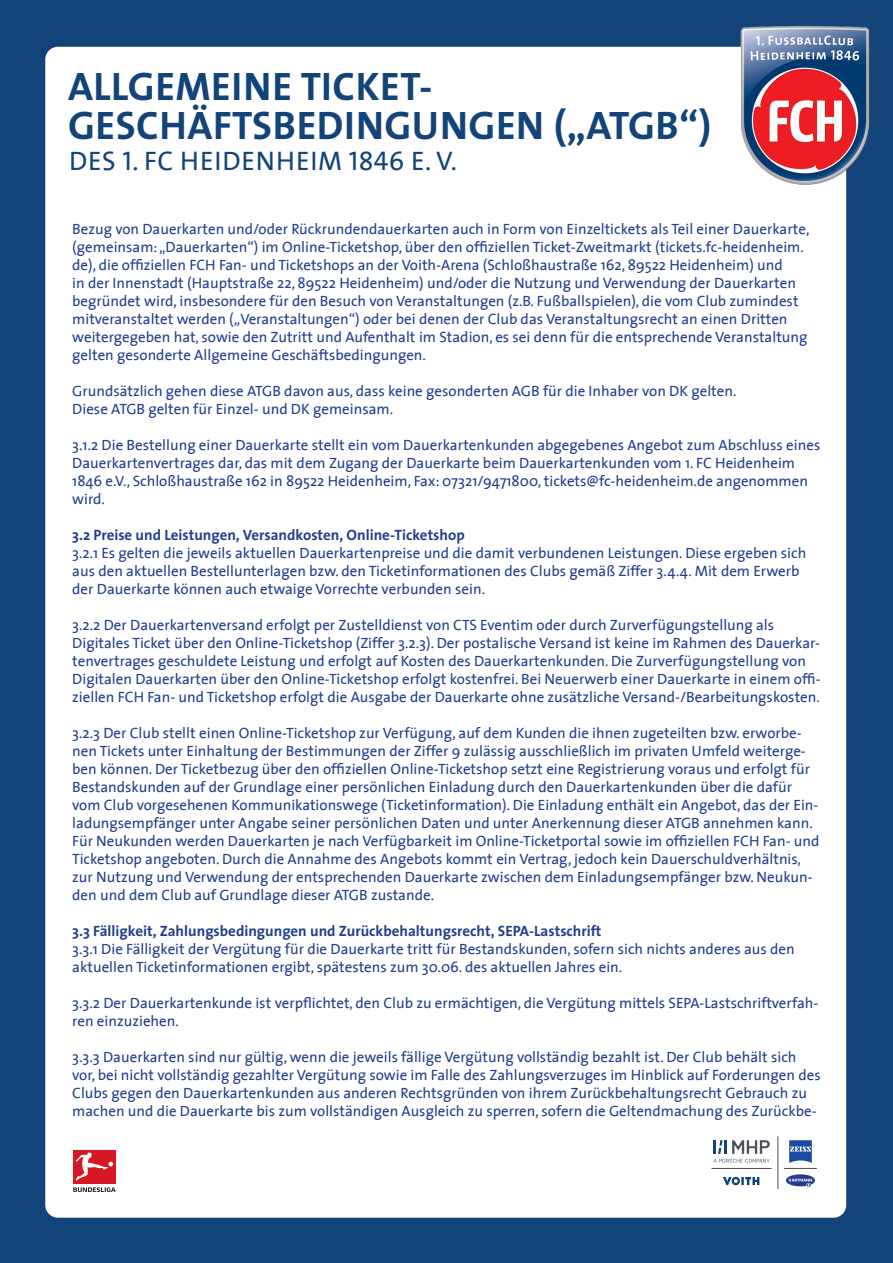
<style>
.page{position:relative;width:893px;height:1263px;background:#134479}
.page>*{position:absolute;margin:0;border:0;box-sizing:border-box;transform-origin:0 0}
.t1{font:39.9px/38.7px "The Sans Bold Caps";letter-spacing:.01em;color:#134479}
.t2{font:27px "The Sans Caps";letter-spacing:.025em;color:#134479}
.t3{font:15px/18px "The Sans";color:#253f8e}
.t4{font:700 15px "The Sans";color:#253f8e}
</style>
<div class="page">
<div style="left:45px;top:47px;width:801px;height:1171px;background:#fff;border-radius:13px"></div>
<img style="left:737px;top:25px;width:133px;height:176px">
<div style="left:73px;top:1150px;width:43px;height:33px;background:#d71824"></div>
<svg style="left:76px;top:1152px;width:37px;height:29px"></svg>
<svg style="left:73px;top:1187px;width:43px;height:5px"></svg>
<hr style="left:778px;top:1136px;width:1px;height:53px;background:#4b5157">
<hr style="left:711px;top:1168px;width:61px;height:1px;background:#4b5157">
<hr style="left:784px;top:1168px;width:33px;height:1px;background:#4b5157">
<svg style="left:723px;top:1177px;width:36px;height:8px"></svg>
<svg style="left:713px;top:1140px;width:57px;height:23px"></svg>
<svg style="left:786px;top:1174px;width:29px;height:13px"></svg>
<svg style="left:789px;top:1140px;width:23px;height:23px"></svg>
<h1 class="t1" style="left:68px;top:66px;width:645px">ALLGEMEINE TICKET-<br>GESCHÄFTSBEDINGUNGEN („ATGB“)</h1>
<h2 class="t2" style="left:69px;top:138px;width:390px">DES 1. FC HEIDENHEIM 1846 E. V.</h2>
<p class="t3" style="left:72px;top:220px;width:739px">Bezug von Dauerkarten und/oder Rückrundendauerkarten auch in Form von Einzeltickets als Teil einer Dauerkarte, (gemeinsam: „Dauerkarten“) im Online-Ticketshop, über den offiziellen Ticket-Zweitmarkt (tickets.fc-heidenheim. de), die offiziellen FCH Fan- und Ticketshops an der Voith-Arena (Schloßhaustraße 162, 89522 Heidenheim) und<br>in der Innenstadt (Hauptstraße 22, 89522 Heidenheim) und/oder die Nutzung und Verwendung der Dauerkarten begründet wird, insbesondere für den Besuch von Veranstaltungen (z.B. Fußballspielen), die vom Club zumindest mitveranstaltet werden („Veranstaltungen“) oder bei denen der Club das Veranstaltungsrecht an einen Dritten weitergegeben hat, sowie den Zutritt und Aufenthalt im Stadion, es sei denn für die entsprechende Veranstaltung gelten gesonderte Allgemeine Geschäftsbedingungen.</p>
<p class="t3" style="left:72px;top:382px;width:666px">Grundsätzlich gehen diese ATGB davon aus, dass keine gesonderten AGB für die Inhaber von DK gelten.<br>Diese ATGB gelten für Einzel- und DK gemeinsam.</p>
<p class="t3" style="left:72px;top:436px;width:750px">3.1.2 Die Bestellung einer Dauerkarte stellt ein vom Dauerkartenkunden abgegebenes Angebot zum Abschluss eines Dauerkartenvertrages dar, das mit dem Zugang der Dauerkarte beim Dauerkartenkunden vom 1. FC Heidenheim 1846 e.V., Schloßhaustraße 162 in 89522 Heidenheim, Fax: 07321/9471800, tickets@fc-heidenheim.de angenommen wird.</p>
<p class="t4" style="left:72px;top:523px;width:394px">3.2 Preise und Leistungen, Versandkosten, Online-Ticketshop</p>
<p class="t3" style="left:72px;top:544px;width:735px">3.2.1 Es gelten die jeweils aktuellen Dauerkartenpreise und die damit verbundenen Leistungen. Diese ergeben sich aus den aktuellen Bestellunterlagen bzw. den Ticketinformationen des Clubs gemäß Ziffer 3.4.4. Mit dem Erwerb der Dauerkarte können auch etwaige Vorrechte verbunden sein.</p>
<p class="t3" style="left:72px;top:616px;width:750px">3.2.2 Der Dauerkartenversand erfolgt per Zustelldienst von CTS Eventim oder durch Zurverfügungstellung als Digitales Ticket über den Online-Ticketshop (Ziffer 3.2.3). Der postalische Versand ist keine im Rahmen des Dauerkar&shy;tenvertrages geschuldete Leistung und erfolgt auf Kosten des Dauerkartenkunden. Die Zurverfügungstellung von Digitalen Dauerkarten über den Online-Ticketshop erfolgt kostenfrei. Bei Neuerwerb einer Dauerkarte in einem offi&shy;ziellen FCH Fan- und Ticketshop erfolgt die Ausgabe der Dauerkarte ohne zusätzliche Versand-/Bearbeitungskosten.</p>
<p class="t3" style="left:72px;top:724px;width:749px">3.2.3 Der Club stellt einen Online-Ticketshop zur Verfügung, auf dem Kunden die ihnen zugeteilten bzw. erworbe&shy;nen Tickets unter Einhaltung der Bestimmungen der Ziffer 9 zulässig ausschließlich im privaten Umfeld weiterge&shy;ben können. Der Ticketbezug über den offiziellen Online-Ticketshop setzt eine Registrierung voraus und erfolgt für Bestandskunden auf der Grundlage einer persönlichen Einladung durch den Dauerkartenkunden über die dafür vom Club vorgesehenen Kommunikationswege (Ticketinformation). Die Einladung enthält ein Angebot, das der Ein&shy;ladungsempfänger unter Angabe seiner persönlichen Daten und unter Anerkennung dieser ATGB annehmen kann.<br>Für Neukunden werden Dauerkarten je nach Verfügbarkeit im Online-Ticketportal sowie im offiziellen FCH Fan- und Ticketshop angeboten. Durch die Annahme des Angebots kommt ein Vertrag, jedoch kein Dauerschuldverhältnis, zur Nutzung und Verwendung der entsprechenden Dauerkarte zwischen dem Einladungsempfänger bzw. Neukun&shy;den und dem Club auf Grundlage dieser ATGB zustande.</p>
<p class="t4" style="left:72px;top:919px;width:531px">3.3 Fälligkeit, Zahlungsbedingungen und Zurückbehaltungsrecht, SEPA-Lastschrift</p>
<p class="t3" style="left:72px;top:940px;width:724px">3.3.1 Die Fälligkeit der Vergütung für die Dauerkarte tritt für Bestandskunden, sofern sich nichts anderes aus den aktuellen Ticketinformationen ergibt, spätestens zum 30.06. des aktuellen Jahres ein.</p>
<p class="t3" style="left:72px;top:994px;width:748px">3.3.2 Der Dauerkartenkunde ist verpflichtet, den Club zu ermächtigen, die Vergütung mittels SEPA-Lastschriftverfah&shy;ren einzuziehen.</p>
<p class="t3" style="left:72px;top:1048px;width:750px">3.3.3 Dauerkarten sind nur gültig, wenn die jeweils fällige Vergütung vollständig bezahlt ist. Der Club behält sich vor, bei nicht vollständig gezahlter Vergütung sowie im Falle des Zahlungsverzuges im Hinblick auf Forderungen des Clubs gegen den Dauerkartenkunden aus anderen Rechtsgründen von ihrem Zurückbehaltungsrecht Gebrauch zu machen und die Dauerkarte bis zum vollständigen Ausgleich zu sperren, sofern die Geltendmachung des Zurückbe-</p>
</div>
